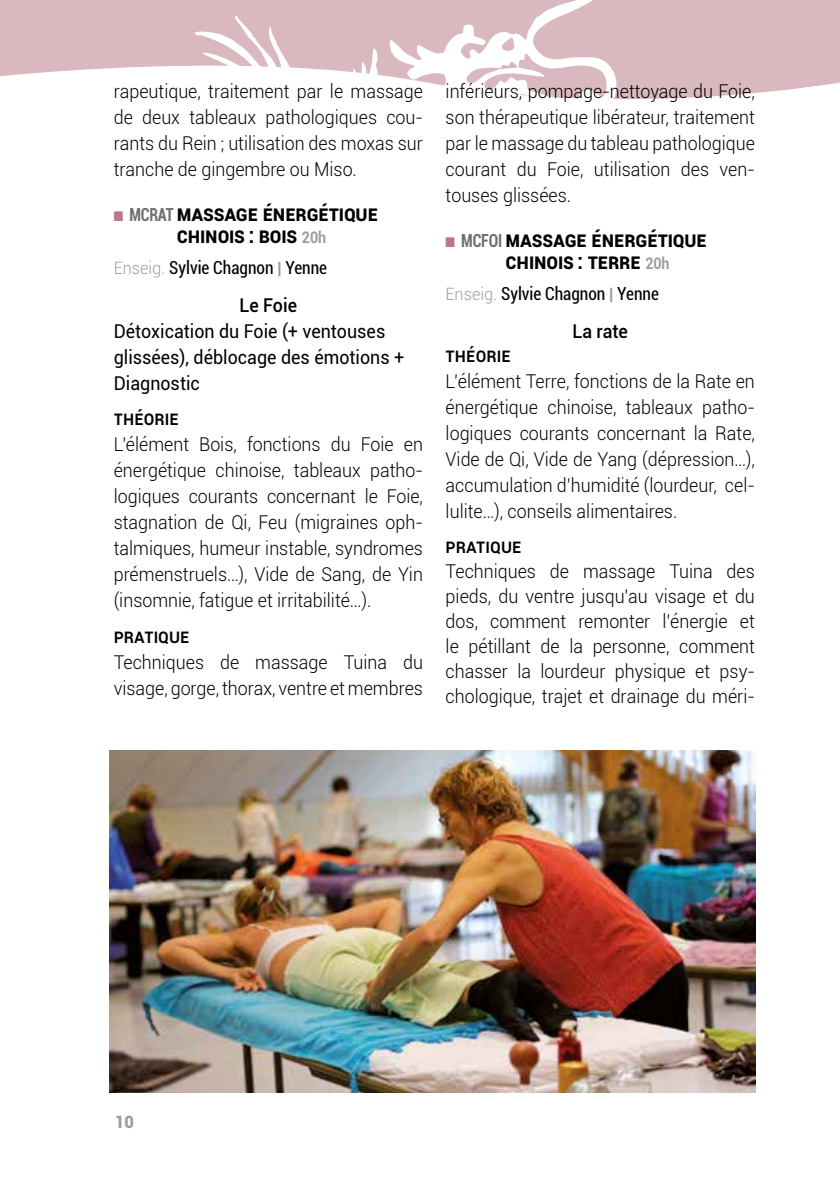
<style>
.page{position:relative;width:840px;height:1180px;background:#fff}
.page>*{position:absolute;margin:0;border:0;box-sizing:border-box;transform-origin:0 0}
.t1{font:700 22px/22px "Roboto";letter-spacing:-.01em;color:#000;text-align:center;scale:.89 1}
.t2{font:500 20px "Roboto";color:#000;scale:.89 1}
.t3{font:300 19px/26px "Roboto";color:#000;text-align:justify;scale:.94 1}
.t4{font:19px/26px "Roboto";color:#000;scale:.94 1}
.t5{font:500 19px "Roboto";color:#000;scale:.94 1}
.t6{font:condensed 18px "Roboto";color:#000;scale:.96 1}
.t7{font:900 17px "Roboto";color:#9d9d9c;scale:.96 1}
.s1{color:#bc7889}
.s2{font-stretch:condensed;font-size:18px;color:#706f6f}
.s3{font-size:16px;color:#9d9d9c}
.s4{font-weight:300;font-stretch:normal;font-size:17px;color:#9d9d9c}
.s5{font-weight:900;font-stretch:normal;font-size:17px;color:#9d9d9c}
</style>
<div class="page">
<svg style="left:0;top:0;width:839px;height:99px;fill:#dab8c0"></svg>
<svg style="left:194px;top:0;width:447px;height:100px;fill:#dab8c0"></svg>
<img style="left:110px;top:750px;width:645px;height:342px">
<p class="t3" style="left:114px;top:77px;width:330px">rapeutique, traitement par le massage de deux tableaux pathologiques cou&shy;rants du Rein ; utilisation des moxas sur tranche de gingembre ou Miso.</p>
<p class="t1" style="left:114px;top:201px;width:298px"><span class="s1">■</span> <span class="s2">MCRAT</span> Massage Énergétique<br>Chinois : bois <span class="s3">20h</span></p>
<p class="t6" style="left:114px;top:255px;width:224px"><span class="s4">Enseig.</span> Sylvie Chagnon <span class="s5">|</span> Yenne</p>
<p class="t5" style="left:239px;top:291px;width:63px">Le Foie</p>
<p class="t4" style="left:114px;top:317px;width:310px">Détoxication du Foie (+ ventouses glissées), déblocage des émotions +<br>Diagnostic</p>
<p class="t2" style="left:114px;top:404px;width:75px">Théorie</p>
<p class="t3" style="left:114px;top:431px;width:330px">L’élément Bois, fonctions du Foie en énergétique chinoise, tableaux patho&shy;logiques courants concernant le Foie, stagnation de Qi, Feu (migraines oph&shy;talmiques, humeur instable, syndromes prémenstruels…), Vide de Sang, de Yin (insomnie, fatigue et irritabilité…).</p>
<p class="t2" style="left:114px;top:621px;width:87px">Pratique</p>
<p class="t3" style="left:114px;top:648px;width:330px">Techniques de massage Tuina du visage, gorge, thorax, ventre et membres</p>
<p class="t3" style="left:445px;top:77px;width:330px">inférieurs, pompage-nettoyage du Foie, son thérapeutique libérateur, traitement par le massage du tableau pathologique courant du Foie, utilisation des ven&shy;touses glissées.</p>
<p class="t1" style="left:505px;top:227px;width:228px;text-align:left;text-indent:-60px"><span class="s1">■</span> <span class="s2">MCFOI</span> Massage Énergétique<br>Chinois : terre <span class="s3">20h</span></p>
<p class="t6" style="left:445px;top:281px;width:224px"><span class="s4">Enseig.</span> Sylvie Chagnon <span class="s5">|</span> Yenne</p>
<p class="t5" style="left:572px;top:317px;width:60px">La rate</p>
<p class="t2" style="left:445px;top:340px;width:75px">Théorie</p>
<p class="t3" style="left:445px;top:367px;width:330px">L’élément Terre, fonctions de la Rate en énergétique chinoise, tableaux patho&shy;logiques courants concernant la Rate, Vide de Qi, Vide de Yang (dépression…), accumulation d’humidité (lourdeur, cel&shy;lulite…), conseils alimentaires.</p>
<p class="t2" style="left:445px;top:532px;width:87px">Pratique</p>
<p class="t3" style="left:445px;top:558px;width:330px;line-height:25px">Techniques de massage Tuina des pieds, du ventre jusqu’au visage et du dos, comment remonter l’énergie et le pétillant de la personne, comment chasser la lourdeur physique et psy&shy;chologique, trajet et drainage du méri-</p>
<p class="t7" style="left:115px;top:1109px;width:21px">10</p>
</div>
